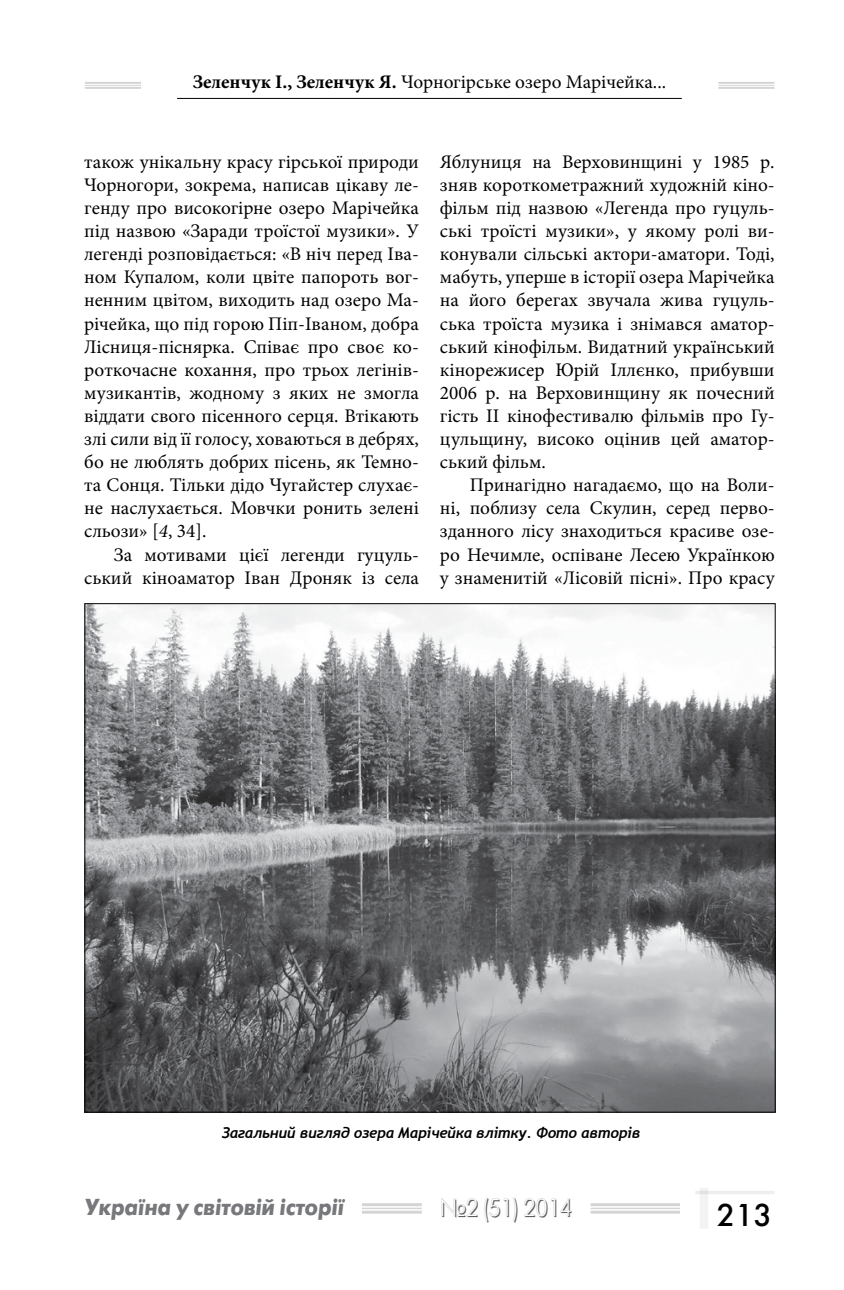
<style>
.page{position:relative;width:844px;height:1290px;background:#fff}
.page>*{position:absolute;margin:0;border:0;box-sizing:border-box;transform-origin:0 0}
.t1{font:31.5px "Futura Futuris";color:#000}
.t2{font:24.5px "Futura Futuris Shadow";color:#5f6062;scale:.93 1}
.t3{font:italic 700 23.1px "Futura Futuris";color:#77787b;scale:.91 1}
.t4{font:19.25px/23.1px "Minion Pro";color:#000;text-align:justify}
.t5{font:italic 700 14.88px "Trebuchet";letter-spacing:-.01em;color:#000}
.s1{font-weight:700}
.s2{font-style:italic}
</style>
<div class="page">
<hr style="left:85px;top:82px;width:56px;height:2px;background:#000">
<hr style="left:85px;top:85px;width:56px;height:1px;background:#000">
<hr style="left:85px;top:87px;width:56px;height:2px;background:#000">
<hr style="left:718px;top:82px;width:56px;height:2px;background:#000">
<hr style="left:718px;top:85px;width:56px;height:1px;background:#000">
<hr style="left:718px;top:87px;width:56px;height:2px;background:#000">
<hr style="left:177px;top:98px;width:504px;height:1px;background:#000">
<hr style="left:362px;top:1203px;width:59px;height:3px;background:#000">
<hr style="left:362px;top:1207px;width:59px;height:2px;background:#000">
<hr style="left:362px;top:1210px;width:59px;height:3px;background:#000">
<hr style="left:590px;top:1203px;width:89px;height:3px;background:#000">
<hr style="left:590px;top:1207px;width:89px;height:2px;background:#000">
<hr style="left:590px;top:1210px;width:89px;height:3px;background:#000">
<hr style="left:695px;top:1191px;width:79px;height:3px;background:#000">
<svg style="left:699px;top:1188px;width:9px;height:40px"></svg>
<img style="left:87px;top:605px;width:686px;height:505px">
<p class="t4" style="left:193px;top:71px;width:475px"><span class="s1">Зеленчук І., Зеленчук Я.</span> Чорногірське озеро Марічейка...</p>
<p class="t4" style="left:84px;top:150px;width:336px">також унікальну красу гірської природи Чорногори, зокрема, написав цікаву ле&shy;генду про високогірне озеро Марічейка під назвою «Заради троїстої музики». У легенді розповідається: «В ніч перед Іва&shy;ном Купалом, коли цвіте папороть вог&shy;ненним цвітом, виходить над озеро Ма&shy;річейка, що під горою Піп-Іваном, добра Лісниця-піснярка. Співає про своє ко&shy;роткочасне кохання, про трьох легінів&shy;музикантів, жодному з яких не змогла віддати свого пісенного серця. Втікають злі сили від її голосу, ховаються в дебрях, бо не люблять добрих пісень, як Темно&shy;та Сонця. Тільки дідо Чугайстер слухає&shy;не наслухається. Мовчки ронить зелені сльози» [<span class="s2">4</span>, 34].</p>
<p class="t4" style="left:84px;top:543px;width:336px;text-align:right">За мотивами цієї легенди гуцуль&shy;ський кіноаматор Іван Дроняк із села</p>
<p class="t4" style="left:440px;top:150px;width:336px">Яблуниця на Верховинщині у 1985 р. зняв короткометражний художній кіно&shy;фільм під назвою «Легенда про гуцуль&shy;ські троїсті музики», у якому ролі ви&shy;конували сільські актори-аматори. Тоді, мабуть, уперше в історії озера Марічейка на його берегах звучала жива гуцуль&shy;ська троїста музика і знімався аматор&shy;ський кінофільм. Видатний український кінорежисер Юрій Іллєнко, прибувши 2006 р. на Верховинщину як почесний гість ІІ кінофестивалю фільмів про Гу&shy;цульщину, високо оцінив цей аматор&shy;ський фільм.</p>
<p class="t4" style="left:440px;top:474px;width:336px;text-indent:30px">Принагідно нагадаємо, що на Воли&shy;ні, поблизу села Скулин, серед перво&shy;зданного лісу знаходиться красиве озе&shy;ро Нечимле, оспіване Лесею Українкою у знаменитій «Лісовій пісні». Про красу</p>
<p class="t5" style="left:221px;top:1124px;width:420px">Загальний вигляд озера Марічейка влітку. Фото авторів</p>
<p class="t3" style="left:84px;top:1193px;width:287px">Україна у світовій історії</p>
<p class="t2" style="left:439px;top:1194px;width:144px">№2 (51) 2014</p>
<h1 class="t1" style="left:716px;top:1195px;width:57px">213</h1>
</div>
